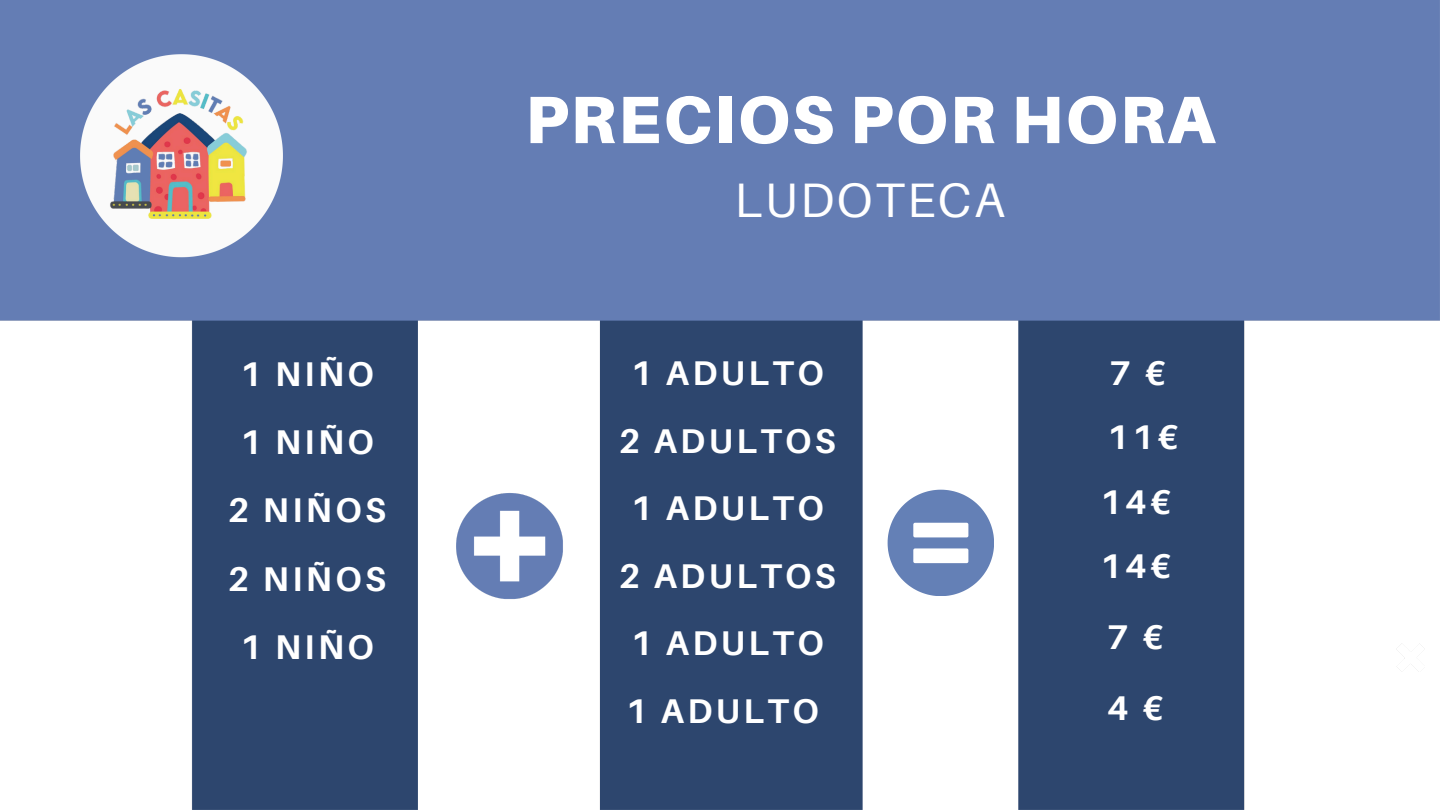
<style>
.page{position:relative;width:1440px;height:810px;background:#fff}
.page>*{position:absolute;margin:0;border:0;box-sizing:border-box;transform-origin:0 0}
.t1{font:900 67px "Aileron";letter-spacing:.03em;color:#fff}
.t2{font:48.4px "Aileron";letter-spacing:.05em;color:#fff}
.t3{font:700 34.3px/67.5px "Aileron";letter-spacing:.1em;color:#fff;text-align:center}
</style>
<div class="page">
<img style="left:0;top:0;width:1440px;height:810px">
<img style="left:94px;top:36px;width:176px;height:183px">
<img style="left:452px;top:488px;width:115px;height:116px">
<svg style="left:888px;top:490px;width:106px;height:106px"></svg>
<h2 class="t1" style="left:525px;top:78px;width:691px">PRECIOS POR HORA</h2>
<h2 class="t2" style="left:735px;top:170px;width:272px">LUDOTECA</h2>
<p class="t3" style="left:228px;top:339px;width:159px;line-height:68.2px">1 NIÑO<br>1 NIÑO<br>2 NIÑOS<br>2 NIÑOS<br>1 NIÑO</p>
<p class="t3" style="left:619px;top:339px;width:219px">1 ADULTO<br>2 ADULTOS<br>1 ADULTO<br>2 ADULTOS<br>1 ADULTO<br>1 ADULTO</p>
<h1 class="t3" style="left:1110px;top:339px;width:58px">7 €</h1>
<p class="t3" style="left:1107px;top:402px;width:73px">11€</p>
<p class="t3" style="left:1100px;top:467px;width:73px">14€</p>
<p class="t3" style="left:1100px;top:532px;width:73px">14€</p>
<h2 class="t3" style="left:1107px;top:603px;width:58px">7 €</h2>
<p class="t3" style="left:1107px;top:674px;width:58px">4 €</p>
</div>
